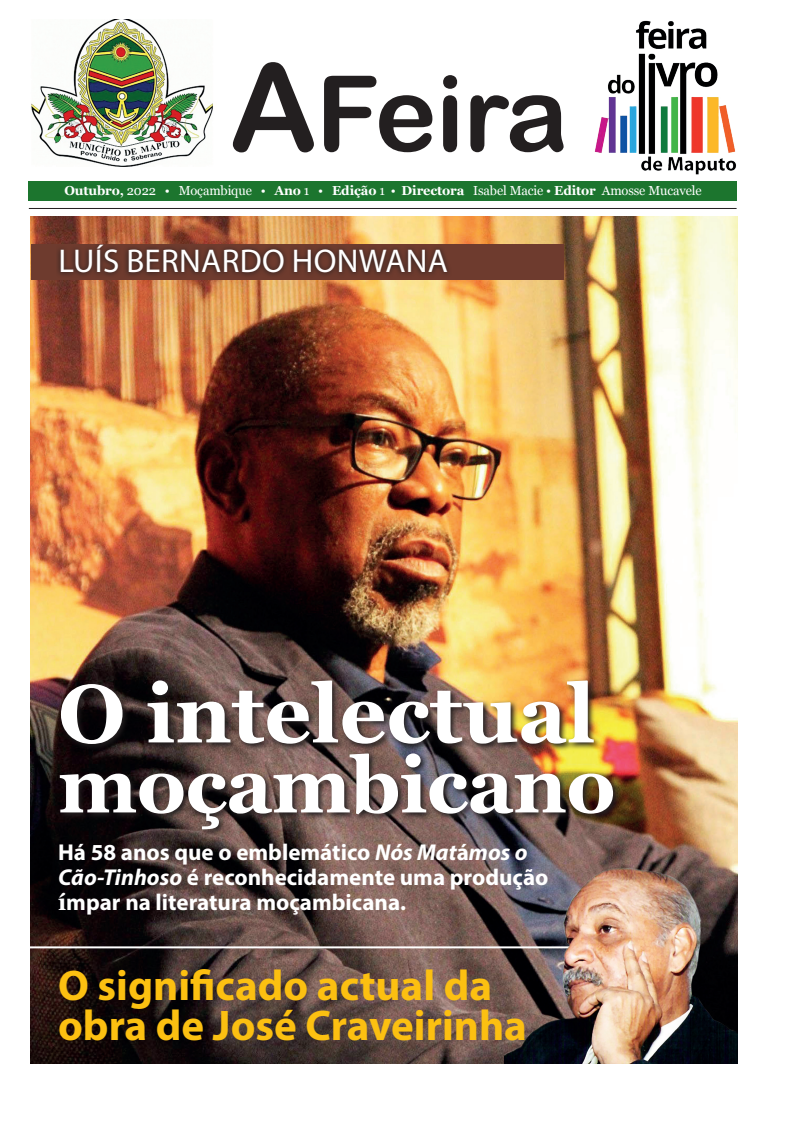
<style>
.page{position:relative;width:794px;height:1134px;background:#fff}
.page>*{position:absolute;margin:0;border:0;box-sizing:border-box;transform-origin:0 0}
.t1{font:105px "Arial Rounded MT Bold";letter-spacing:-.02em;color:#231f20}
.t2{font:700 82px "Georgia";color:#fff}
.t3{font:700 78px "Georgia";letter-spacing:-.01em;color:#fff}
.t4{font:700 43px/40px "Myriad Pro";color:#fcc011}
.t5{font:33px "Myriad Pro";letter-spacing:.01em;color:#fff}
.t6{font:700 23px/25px "Myriad Pro";color:#fff}
.t7{font:13px "Georgia";letter-spacing:-.01em;color:#fff}
.s1{font-size:122px}
.s2{font-weight:700}
.s3{font-style:italic}
.s4{font-family:"Georgia"}
</style>
<div class="page">
<img style="left:31px;top:217px;width:706px;height:846px">
<div style="left:31px;top:244px;width:532px;height:35px;background:#6e3b2e"></div>
<div style="left:28px;top:181px;width:709px;height:20px;background:#1c752e"></div>
<hr style="left:29px;top:208px;width:707px;height:1px;background:#231f20">
<img style="left:57px;top:677px;width:564px;height:160px">
<svg style="left:56px;top:240px;width:396px;height:36px"></svg>
<hr style="left:20px;top:946px;width:612px;height:2px;background:#fff">
<img style="left:504px;top:849px;width:233px;height:214px">
<img style="left:594px;top:20px;width:143px;height:155px">
<img style="left:31px;top:20px;width:182px;height:146px">
<h1 class="t1" style="left:230px;top:52px;width:340px"><span class="s1">A</span>Feira</h1>
<p class="t7" style="left:64px;top:181px;width:638px"><span class="s2">Outubro,</span> 2022 • Moçambique • <span class="s2">Ano</span> 1 • <span class="s2">Edição</span> 1 • <span class="s2">Directora</span> Isabel Macie • <span class="s2">Editor</span> Amosse Mucavele</p>
<h3 class="t5" style="left:58px;top:241px;width:391px">LUÍS BERNARDO HONWANA</h3>
<h2 class="t2" style="left:58px;top:652px;width:538px">O intelectual</h2>
<h3 class="t3" style="left:58px;top:727px;width:559px">moçambicano</h3>
<p class="t6" style="left:58px;top:839px;width:492px">Há 58 anos que o emblemático <span class="s3">Nós Mat</span>á<span class="s3">mos o<br>Cão-Tinhoso</span> é reconhecidamente uma produção <span class="s4">í</span>mpar na literatura moçambicana.</p>
<h3 class="t4" style="left:58px;top:964px;width:470px">O significado actual da obra de José Craveirinha</h3>
</div>
